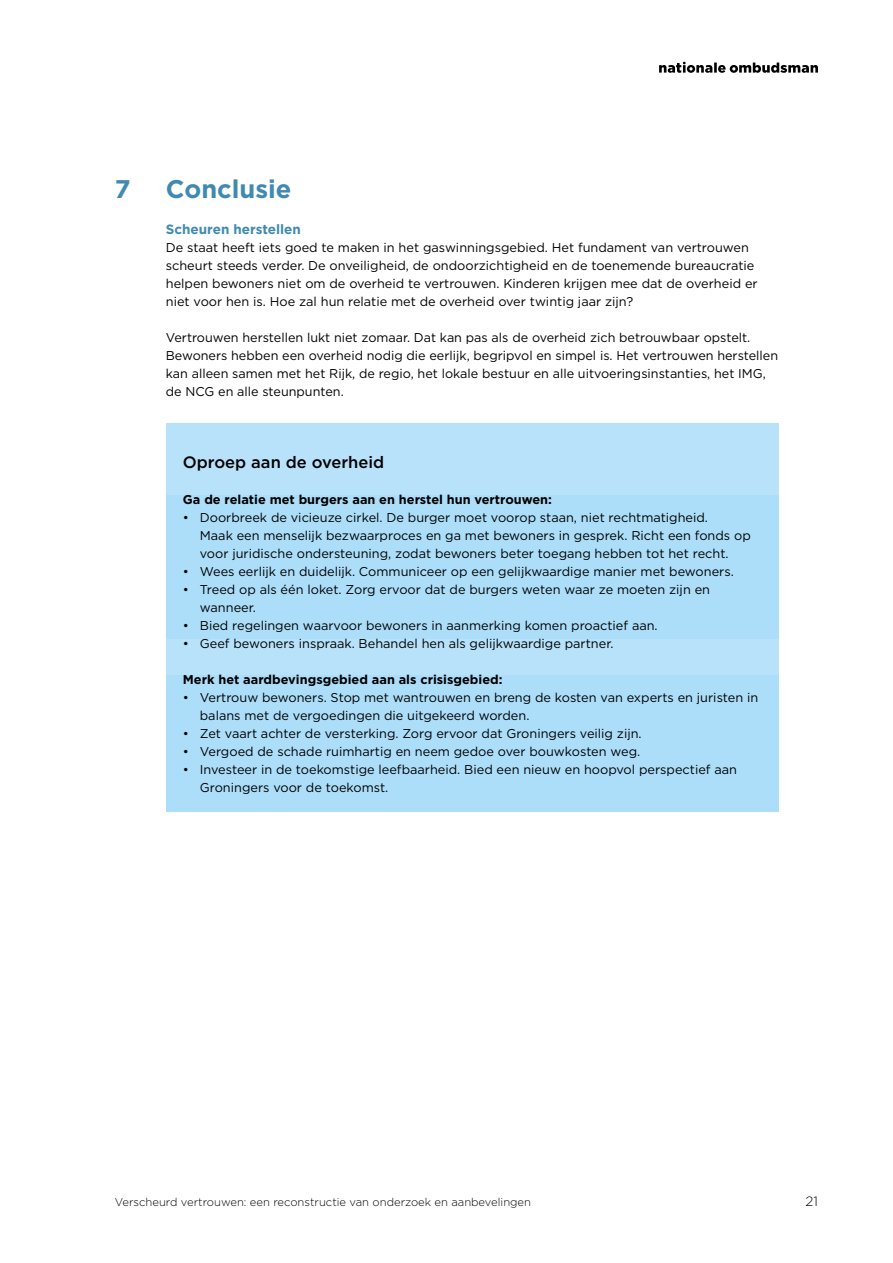
<style>
.page{position:relative;width:893px;height:1263px;background:#fff}
.page>*{position:absolute;margin:0;border:0;box-sizing:border-box;transform-origin:0 0}
.H2_Kop_Hoofdstuk{font:700 25.5px "Gotham";color:#408ab1}
.Kader_bw_lblauw{font:500 16.5px "Gotham";color:#000}
.H3_Paragraafkop{font:700 13.5px "Gotham";color:#408ab1}
.t1{font:300 13.5px "Gotham";color:#000}
.P_Broodtekst{font:12.75px/18px "Gotham";color:#000}
.Kader_bw_lblauw-2{font:700 12.75px "Gotham";color:#000}
.t2{font:300 11.25px "Gotham";color:#000}
</style>
<div class="page">
<svg style="left:659px;top:62px;width:159px;height:11px"></svg>
<div style="left:166px;top:423px;width:612px;height:47px;background:#b7e2fa"></div>
<div style="left:166px;top:459px;width:612px;height:47px;background:#b7e2fa"></div>
<div style="left:166px;top:495px;width:612px;height:83px;background:#acdef9"></div>
<div style="left:166px;top:567px;width:612px;height:65px;background:#acdef9"></div>
<div style="left:166px;top:621px;width:612px;height:47px;background:#acdef9"></div>
<div style="left:166px;top:639px;width:612px;height:47px;background:#b7e2fa"></div>
<div style="left:166px;top:675px;width:612px;height:65px;background:#acdef9"></div>
<div style="left:166px;top:729px;width:612px;height:47px;background:#acdef9"></div>
<div style="left:166px;top:747px;width:612px;height:65px;background:#acdef9"></div>
<h2 class="H2_Kop_Hoofdstuk" style="left:115px;top:172px;width:17px">7</h2>
<h2 class="H2_Kop_Hoofdstuk" style="left:166px;top:172px;width:127px">Conclusie</h2>
<h3 class="H3_Paragraafkop" style="left:166px;top:220px;width:137px">Scheuren herstellen</h3>
<p class="P_Broodtekst" style="left:166px;top:238px;width:593px">De staat heeft iets goed te maken in het gaswinningsgebied. Het fundament van vertrouwen scheurt steeds verder. De onveiligheid, de ondoorzichtigheid en de toenemende bureaucratie helpen bewoners niet om de overheid te vertrouwen. Kinderen krijgen mee dat de overheid er niet voor hen is. Hoe zal hun relatie met de overheid over twintig jaar zijn?</p>
<p class="P_Broodtekst" style="left:166px;top:328px;width:614px">Vertrouwen herstellen lukt niet zomaar. Dat kan pas als de overheid zich betrouwbaar opstelt.<br>Bewoners hebben een overheid nodig die eerlijk, begripvol en simpel is. Het vertrouwen herstellen kan alleen samen met het Rijk, de regio, het lokale bestuur en alle uitvoeringsinstanties, het IMG, de NCG en alle steunpunten.</p>
<p class="Kader_bw_lblauw" style="left:183px;top:451px;width:203px">Oproep aan de overheid</p>
<p class="Kader_bw_lblauw-2" style="left:183px;top:491px;width:371px">Ga de relatie met burgers aan en herstel hun vertrouwen:</p>
<p class="P_Broodtekst" style="left:200px;top:508px;width:552px;text-indent:-17px">• Doorbreek de vicieuze cirkel. De burger moet voorop staan, niet rechtmatigheid.<br>Maak een menselijk bezwaarproces en ga met bewoners in gesprek. Richt een fonds op voor juridische ondersteuning, zodat bewoners beter toegang hebben tot het recht.</p>
<p class="P_Broodtekst" style="left:183px;top:562px;width:552px">• Wees eerlijk en duidelijk. Communiceer op een gelijkwaardige manier met bewoners.</p>
<p class="P_Broodtekst" style="left:200px;top:580px;width:512px;text-indent:-17px">• Treed op als één loket. Zorg ervoor dat de burgers weten waar ze moeten zijn en wanneer.</p>
<p class="P_Broodtekst" style="left:183px;top:616px;width:476px">• Bied regelingen waarvoor bewoners in aanmerking komen proactief aan.</p>
<p class="P_Broodtekst" style="left:183px;top:634px;width:432px">• Geef bewoners inspraak. Behandel hen als gelijkwaardige partner.</p>
<p class="Kader_bw_lblauw-2" style="left:183px;top:671px;width:321px">Merk het aardbevingsgebied aan als crisisgebied:</p>
<p class="P_Broodtekst" style="left:200px;top:688px;width:560px;text-indent:-17px">• Vertrouw bewoners. Stop met wantrouwen en breng de kosten van experts en juristen in balans met de vergoedingen die uitgekeerd worden.</p>
<p class="P_Broodtekst" style="left:183px;top:724px;width:460px">• Zet vaart achter de versterking. Zorg ervoor dat Groningers veilig zijn.</p>
<p class="P_Broodtekst" style="left:183px;top:742px;width:459px">• Vergoed de schade ruimhartig en neem gedoe over bouwkosten weg.</p>
<p class="P_Broodtekst" style="left:200px;top:760px;width:539px;text-indent:-17px">• Investeer in de toekomstige leefbaarheid. Bied een nieuw en hoopvol perspectief aan<br>Groningers voor de toekomst.</p>
<p class="t2" style="left:115px;top:1195px;width:418px">Verscheurd vertrouwen: een reconstructie van onderzoek en aanbevelingen</p>
<p class="t1" style="left:805px;top:1193px;width:14px">21</p>
</div>
